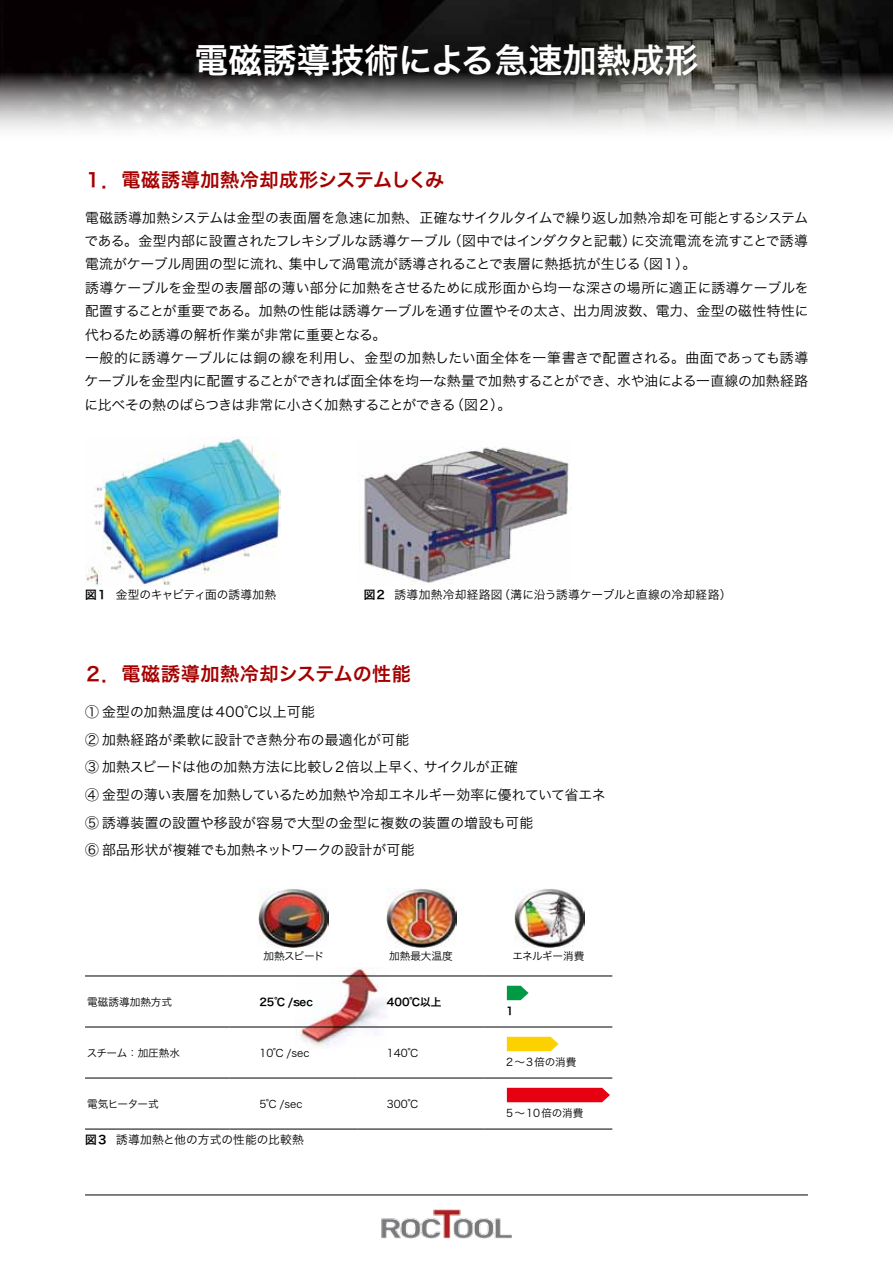
<style>
.page{position:relative;width:893px;height:1263px;background:#fff}
.page>*{position:absolute;margin:0;border:0;box-sizing:border-box;transform-origin:0 0}
.t1{font:34.05px "Hira Kaku Pro W6";color:#fff}
.t2{font:19.2px "Hira Kaku Pro W6";letter-spacing:.03em;color:#a40000}
.t3{font:13.8px/23.4px "Hira Kaku Pro W3";color:#000}
.t4{font:11.7px "Hira Kaku Pro W3";color:#000}
.t5{font:11.7px "Hira Kaku Pro W3";letter-spacing:.03em;color:#000}
.t6{font:10.65px "Hira Kaku Pro W3";color:#000}
.t7{font:10.65px "Hira Kaku Pro W6";color:#000}
.t8{font:10.65px "Hira Kaku Pro W3";letter-spacing:-.02em;color:#000}
.t9{font:10.65px "Hira Kaku Pro W3";letter-spacing:-.045em;color:#000}
.t10{font:10.65px "Hira Kaku Pro W3";letter-spacing:-.055em;color:#000}
.s1{font-family:"Hira Kaku Pro W6"}
</style>
<div class="page">
<hr style="left:85px;top:1195px;width:723px;height:1px;background:#000">
<img style="left:0;top:0;width:893px;height:72px">
<svg style="left:0;top:72px;width:893px;height:58px"></svg>
<img style="left:381px;top:1209px;width:131px;height:30px">
<hr style="left:85px;top:976px;width:145px;height:1px;background:#000">
<hr style="left:230px;top:976px;width:127px;height:1px;background:#000">
<hr style="left:357px;top:976px;width:128px;height:1px;background:#000">
<hr style="left:485px;top:976px;width:127px;height:1px;background:#000">
<hr style="left:85px;top:1027px;width:145px;height:1px;background:#000">
<hr style="left:230px;top:1027px;width:127px;height:1px;background:#000">
<hr style="left:357px;top:1027px;width:128px;height:1px;background:#000">
<hr style="left:485px;top:1027px;width:127px;height:1px;background:#000">
<hr style="left:85px;top:1078px;width:145px;height:1px;background:#000">
<hr style="left:230px;top:1078px;width:127px;height:1px;background:#000">
<hr style="left:357px;top:1078px;width:128px;height:1px;background:#000">
<hr style="left:485px;top:1078px;width:127px;height:1px;background:#000">
<hr style="left:85px;top:1129px;width:145px;height:1px;background:#000">
<hr style="left:230px;top:1129px;width:127px;height:1px;background:#000">
<hr style="left:357px;top:1129px;width:128px;height:1px;background:#000">
<hr style="left:485px;top:1129px;width:127px;height:1px;background:#000">
<svg style="left:507px;top:986px;width:22px;height:14px"></svg>
<svg style="left:507px;top:1037px;width:51px;height:14px"></svg>
<svg style="left:507px;top:1088px;width:103px;height:14px"></svg>
<img style="left:85px;top:436px;width:195px;height:149px">
<img style="left:362px;top:447px;width:207px;height:138px">
<img style="left:295px;top:967px;width:92px;height:81px">
<img style="left:258px;top:889px;width:70px;height:59px">
<img style="left:386px;top:889px;width:70px;height:59px">
<img style="left:514px;top:889px;width:70px;height:59px">
<h1 class="t1" style="left:194px;top:29px;width:506px">電磁誘導技術による急速加熱成形</h1>
<h2 class="t2" style="left:84px;top:162px;width:362px">１．電磁誘導加熱冷却成形システムしくみ</h2>
<p class="t3" style="left:84px;top:205px;width:726px">電磁誘導加熱システムは金型の表面層を急速に加熱、正確なサイクルタイムで繰り返し加熱冷却を可能とするシステムである。金型内部に設置されたフレキシブルな誘導ケーブル（図中ではインダクタと記載）に交流電流を流すことで誘導電流がケーブル周囲の型に流れ、集中して渦電流が誘導されることで表層に熱抵抗が生じる（図１）。<br>誘導ケーブルを金型の表層部の薄い部分に加熱をさせるために成形面から均一な深さの場所に適正に誘導ケーブルを配置することが重要である。加熱の性能は誘導ケーブルを通す位置やその太さ、出力周波数、電力、金型の磁性特性に代わるため誘導の解析作業が非常に重要となる。<br>一般的に誘導ケーブルには銅の線を利用し、金型の加熱したい面全体を一筆書きで配置される。曲面であっても誘導ケーブルを金型内に配置することができれば面全体を均一な熱量で加熱することができ、水や油による一直線の加熱経路に比べその熱のばらつきは非常に小さく加熱することができる（図２）。</p>
<p class="t4" style="left:85px;top:584px;width:193px"><span class="s1">図１</span> 金型のキャビティ面の誘導加熱</p>
<p class="t5" style="left:364px;top:584px;width:369px"><span class="s1">図２</span> 誘導加熱冷却経路図（溝に沿う誘導ケーブルと直線の冷却経路）</p>
<h2 class="t2" style="left:84px;top:657px;width:329px">２．電磁誘導加熱冷却システムの性能</h2>
<p class="t3" style="left:85px;top:697px;width:522px;line-height:27.6px">① 金型の加熱温度は400℃以上可能<br>② 加熱経路が柔軟に設計でき熱分布の最適化が可能<br>③ 加熱スピードは他の加熱方法に比較し２倍以上早く、サイクルが正確<br>④ 金型の薄い表層を加熱しているため加熱や冷却エネルギー効率に優れていて省エネ<br>⑤ 誘導装置の設置や移設が容易で大型の金型に複数の装置の増設も可能<br>⑥ 部品形状が複雑でも加熱ネットワークの設計が可能</p>
<p class="t6" style="left:263px;top:946px;width:62px">加熱スピード</p>
<p class="t6" style="left:389px;top:946px;width:65px">加熱最大温度</p>
<p class="t9" style="left:512px;top:946px;width:73px">エネルギー消費</p>
<p class="t6" style="left:87px;top:992px;width:87px">電磁誘導加熱方式</p>
<p class="t7" style="left:259px;top:992px;width:55px">25℃ /sec</p>
<p class="t7" style="left:387px;top:992px;width:56px">400℃以上</p>
<p class="t8" style="left:87px;top:1043px;width:95px">スチーム：加圧熱水</p>
<p class="t6" style="left:259px;top:1043px;width:52px">10℃ /sec</p>
<p class="t6" style="left:387px;top:1043px;width:33px">140℃</p>
<p class="t10" style="left:87px;top:1094px;width:73px">電気ヒーター式</p>
<p class="t6" style="left:259px;top:1094px;width:45px">5℃ /sec</p>
<p class="t6" style="left:387px;top:1094px;width:33px">300℃</p>
<p class="t4" style="left:85px;top:1129px;width:220px"><span class="s1">図３</span> 誘導加熱と他の方式の性能の比較熱</p>
<p class="t7" style="left:506px;top:1001px;width:9px">1</p>
<p class="t6" style="left:506px;top:1052px;width:72px">2〜3倍の消費</p>
<p class="t6" style="left:506px;top:1103px;width:79px">5〜10倍の消費</p>
</div>
